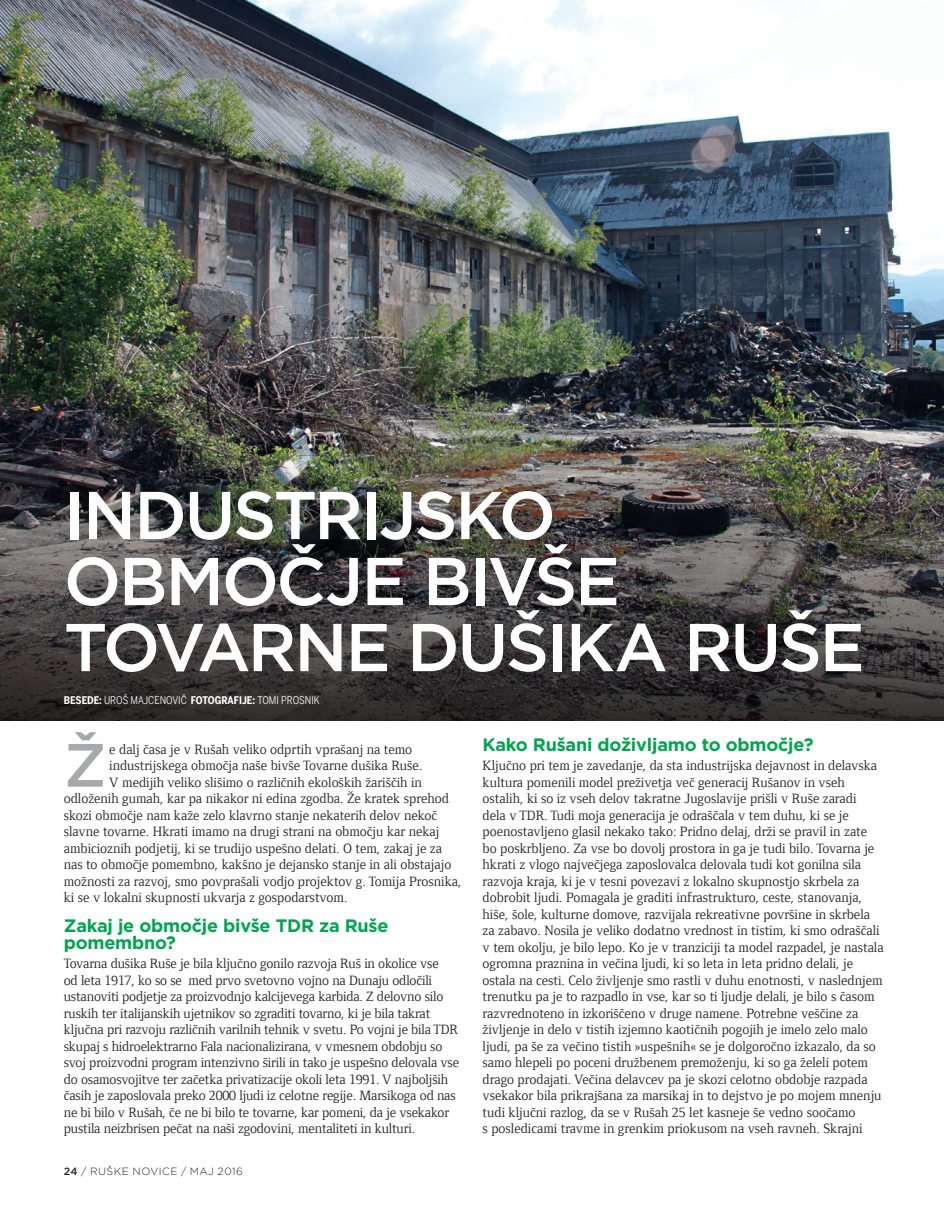
<style>
.page{position:relative;width:944px;height:1212px;background:#fff}
.page>*{position:absolute;margin:0;border:0;box-sizing:border-box;transform-origin:0 0}
._1_Naslov_veliki_gla{font:500 67.5px "Gotham";letter-spacing:-.035em;color:#fff}
._3_Besedilo{font:500 61.05px "Gotham";color:#a8a9ad}
._3_Besedilo-2{font:700 18px/16.5px "Gotham";letter-spacing:-.01em;color:#00a54f}
._3_Besedilo-3{font:700 13.8px/16.5px "Foundry Form Serif";color:#231f20}
.t1{font:10.5px "Benton Sans Cond";color:#fff}
.t2{font:300 10.5px "Gotham";letter-spacing:.05em;color:#231f20}
.s1{font-weight:700}
.s2{font-weight:500}
</style>
<div class="page">
<img style="left:0;top:0;width:944px;height:450px">
<img style="left:0;top:450px;width:944px;height:271px">
<p class="_1_Naslov_veliki_gla" style="left:64px;top:471px;width:494px">INDUSTRIJSKO</p>
<p class="_1_Naslov_veliki_gla" style="left:64px;top:537px;width:558px">OBMOČJE BIVŠE</p>
<p class="_1_Naslov_veliki_gla" style="left:64px;top:603px;width:802px">TOVARNE DUŠIKA RUŠE</p>
<p class="t1" style="left:64px;top:694px;width:257px"><span class="s1">BESEDE:</span> UROŠ MAJCENOVIČ <span class="s1">FOTOGRAFIJE:</span> TOMI PROSNIK</p>
<p class="_3_Besedilo" style="left:64px;top:725px;width:44px">Ž</p>
<p class="_3_Besedilo-3" style="left:109px;top:741px;width:304px">e dalj časa je v Rušah veliko odprtih vprašanj na temo</p>
<p class="_3_Besedilo-3" style="left:109px;top:757px;width:315px">industrijskega območja naše bivše Tovarne dušika Ruše.</p>
<p class="_3_Besedilo-3" style="left:109px;top:774px;width:314px">V medijih veliko slišimo o različnih ekoloških žariščih in</p>
<p class="_3_Besedilo-3" style="left:64px;top:790px;width:387px">odloženih gumah, kar pa nikakor ni edina zgodba. Že kratek sprehod</p>
<p class="_3_Besedilo-3" style="left:64px;top:807px;width:375px">skozi območje nam kaže zelo klavrno stanje nekaterih delov nekoč</p>
<p class="_3_Besedilo-3" style="left:64px;top:823px;width:377px">slavne tovarne. Hkrati imamo na drugi strani na območju kar nekaj</p>
<p class="_3_Besedilo-3" style="left:64px;top:840px;width:380px">ambicioznih podjetij, ki se trudijo uspešno delati. O tem, zakaj je za</p>
<p class="_3_Besedilo-3" style="left:64px;top:856px;width:389px">nas to območje pomembno, kakšno je dejansko stanje in ali obstajajo</p>
<p class="_3_Besedilo-3" style="left:64px;top:873px;width:399px">možnosti za razvoj, smo povprašali vodjo projektov g. Tomija Prosnika,</p>
<p class="_3_Besedilo-3" style="left:64px;top:889px;width:285px">ki se v lokalni skupnosti ukvarja z gospodarstvom.</p>
<p class="_3_Besedilo-2" style="left:64px;top:917px;width:326px">Zakaj je območje bivše TDR za Ruše pomembno?</p>
<p class="_3_Besedilo-3" style="left:64px;top:955px;width:397px">Tovarna dušika Ruše je bila ključno gonilo razvoja Ruš in okolice vse<br>od leta 1917, ko so se med prvo svetovno vojno na Dunaju odločili ustanoviti podjetje za proizvodnjo kalcijevega karbida. Z delovno silo ruskih ter italijanskih ujetnikov so zgraditi tovarno, ki je bila takrat ključna pri razvoju različnih varilnih tehnik v svetu. Po vojni je bila TDR skupaj s hidroelektrarno Fala nacionalizirana, v vmesnem obdobju so svoj proizvodni program intenzivno širili in tako je uspešno delovala vse do osamosvojitve ter začetka privatizacije okoli leta 1991. V najboljših časih je zaposlovala preko 2000 ljudi iz celotne regije. Marsikoga od nas ne bi bilo v Rušah, če ne bi bilo te tovarne, kar pomeni, da je vsekakor pustila neizbrisen pečat na naši zgodovini, mentaliteti in kulturi.</p>
<p class="t2" style="left:64px;top:1164px;width:181px"><span class="s2">24</span> / RUŠKE NOVICE / MAJ 2016</p>
<p class="_3_Besedilo-2" style="left:483px;top:736px;width:332px">Kako Rušani doživljamo to območje?</p>
<p class="_3_Besedilo-3" style="left:483px;top:757px;width:403px">Ključno pri tem je zavedanje, da sta industrijska dejavnost in delavska kultura pomenili model preživetja več generacij Rušanov in vseh ostalih, ki so iz vseh delov takratne Jugoslavije prišli v Ruše zaradi<br>dela v TDR. Tudi moja generacija je odraščala v tem duhu, ki se je poenostavljeno glasil nekako tako: Pridno delaj, drži se pravil in zate bo poskrbljeno. Za vse bo dovolj prostora in ga je tudi bilo. Tovarna je hkrati z vlogo največjega zaposlovalca delovala tudi kot gonilna sila razvoja kraja, ki je v tesni povezavi z lokalno skupnostjo skrbela za dobrobit ljudi. Pomagala je graditi infrastrukturo, ceste, stanovanja, hiše, šole, kulturne domove, razvijala rekreativne površine in skrbela za zabavo. Nosila je veliko dodatno vrednost in tistim, ki smo odraščali v tem okolju, je bilo lepo. Ko je v tranziciji ta model razpadel, je nastala ogromna praznina in večina ljudi, ki so leta in leta pridno delali, je ostala na cesti. Celo življenje smo rastli v duhu enotnosti, v naslednjem trenutku pa je to razpadlo in vse, kar so ti ljudje delali, je bilo s časom razvrednoteno in izkoriščeno v druge namene. Potrebne veščine za življenje in delo v tistih izjemno kaotičnih pogojih je imelo zelo malo ljudi, pa še za večino tistih »uspešnih« se je dolgoročno izkazalo, da so samo hlepeli po poceni družbenem premoženju, ki so ga želeli potem drago prodajati. Večina delavcev pa je skozi celotno obdobje razpada vsekakor bila prikrajšana za marsikaj in to dejstvo je po mojem mnenju tudi ključni razlog, da se v Rušah 25 let kasneje še vedno soočamo<br>s posledicami travme in grenkim priokusom na vseh ravneh. Skrajni</p>
</div>
